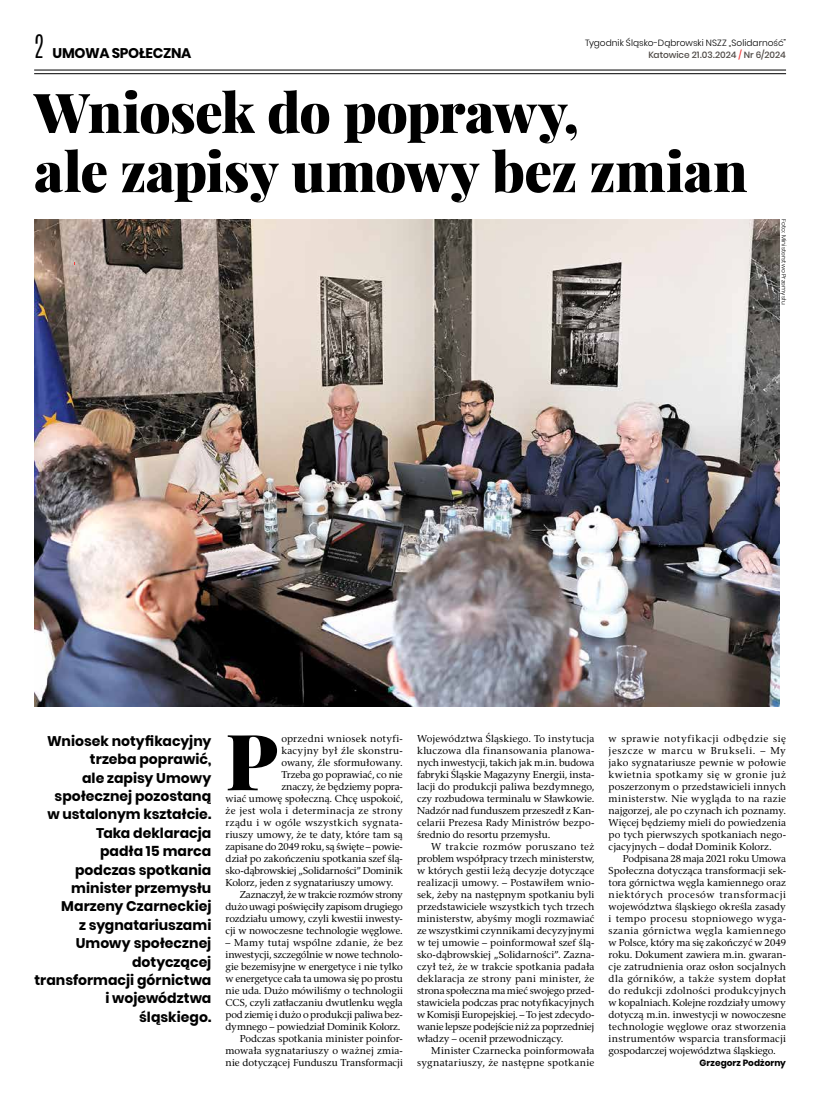
<style>
.page{position:relative;width:820px;height:1106px;background:#fff}
.page>*{position:absolute;margin:0;border:0;box-sizing:border-box;transform-origin:0 0}
.t1{font:900 77.7px "Playfair Display";color:#000}
.t2{font:900 55px/59px "Playfair Display";letter-spacing:-.015em;color:#000}
.t3{font:700 14px/18.4px "Poppins";color:#000;text-align:right}
.t4{font:10px/12px "Rashel EFN";letter-spacing:-.005em;color:#000;text-align:justify}
.t5{font:10px/12px "Rashel EFN";letter-spacing:.02em;color:#000;text-align:right}
.t6{font:10px "Rashel EFN";letter-spacing:.025em;color:#000}
.t7{font:10px "Rashel EFN";letter-spacing:.015em;color:#000}
.t8{font:10px "Rashel EFN";letter-spacing:.03em;color:#000}
.t9{font:300 9px "Poppins";color:#000}
.t10{font:500 9px "Poppins";color:#4f4a46}
.t11{font:700 9px "Poppins";letter-spacing:.005em;color:#000}
.t12{font:300 6px "Poppins";letter-spacing:.015em;color:#000}
.s1{font-family:"Antonio";font-weight:300;font-size:27px}
.s2{color:#f13c3c}
</style>
<div class="page">
<hr style="left:34px;top:70px;width:751px;height:1px;background:#000">
<hr style="left:34px;top:73px;width:751px;height:1px;background:#000">
<img style="left:34px;top:219px;width:744px;height:487px">
<h3 class="t3" style="left:34px;top:44px;width:88px"><span class="s1">2</span> umowa spo</h3>
<p class="t9" style="left:585px;top:38px;width:202px">Tygodnik Śląsko-Dąbrowski NSZZ „Solidarność”</p>
<h3 class="t3" style="left:139px;top:44px;width:54px">łeczna</h3>
<p class="t10" style="left:648px;top:50px;width:139px">Katowice 21.03.2024 <span class="s2">/</span> Nr 6/2024</p>
<h2 class="t2" style="left:34px;top:82px;width:714px">Wniosek do poprawy,<br>ale zapisy umowy bez zmian</h2>
<p class="t12" style="left:787px;top:219px;width:86px;rotate:90deg">Foto: Ministerstwo Przemysłu</p>
<p class="t3" style="left:34px;top:731px;width:179px">Wniosek notyfikacyjny trzeba poprawić,<br>ale zapisy Umowy społecznej pozostaną<br>w ustalonym kształcie.<br>Taka deklaracja<br>padła 15 marca<br>podczas spotkania minister przemysłu<br>Marzeny Czarneckiej<br>z sygnatariuszami<br>Umowy społecznej dotyczącej transformacji górnictwa i województwa śląskiego.</p>
<h1 class="t1" style="left:225px;top:711px;width:54px">P</h1>
<p class="t6" style="left:281px;top:732px;width:123px">oprzedni wniosek notyfi-</p>
<p class="t5" style="left:281px;top:744px;width:123px">kacyjny był źle skonstru-</p>
<p class="t4" style="left:281px;top:756px;width:123px">owany, źle sformułowany.</p>
<p class="t4" style="left:281px;top:768px;width:123px">Trzeba go poprawiać, co nie</p>
<p class="t4" style="left:281px;top:780px;width:123px">znaczy, że będziemy popra-</p>
<p class="t4" style="left:225px;top:792px;width:179px">wiać umowę społeczną. Chcę uspokoić,</p>
<p class="t6" style="left:225px;top:804px;width:179px">że jest wola i determinacja ze strony</p>
<p class="t8" style="left:225px;top:816px;width:179px">rządu i w ogóle wszystkich sygnata-</p>
<p class="t7" style="left:225px;top:828px;width:179px">riuszy umowy, że te daty, które tam są</p>
<p class="t4" style="left:225px;top:840px;width:179px">zapisane do 2049 roku, są święte – powie-</p>
<p class="t4" style="left:225px;top:852px;width:179px">dział po zakończeniu spotkania szef ślą-</p>
<p class="t4" style="left:225px;top:864px;width:179px">sko-dąbrowskiej „Solidarności” Dominik</p>
<p class="t4" style="left:225px;top:876px;width:169px">Kolorz, jeden z sygnatariuszy umowy.</p>
<p class="t4" style="left:240px;top:888px;width:165px">Zaznaczył, że w trakcie rozmów strony</p>
<p class="t4" style="left:225px;top:900px;width:179px">dużo uwagi poświęciły zapisom drugiego</p>
<p class="t4" style="left:225px;top:912px;width:179px">rozdziału umowy, czyli kwestii inwesty-</p>
<p class="t4" style="left:225px;top:924px;width:179px">cji w nowoczesne technologie węglowe.</p>
<p class="t4" style="left:225px;top:936px;width:179px;text-align:right">– Mamy tutaj wspólne zdanie, że bez inwestycji, szczególnie w nowe technolo&shy;gie bezemisyjne w energetyce i nie tylko w energetyce cała ta umowa się po prostu nie uda. Dużo mówiliśmy o technologii CCS, czyli zatłaczaniu dwutlenku węgla pod ziemię i dużo o produkcji paliwa bez&shy;dymnego – powiedział Dominik Kolorz.<br>Podczas spotkania minister poinfor&shy;mowała sygnatariuszy o ważnej zmia&shy;nie dotyczącej Funduszu Transformacji</p>
<p class="t4" style="left:417px;top:732px;width:179px">Województwa Śląskiego. To instytucja kluczowa dla finansowania planowa&shy;nych inwestycji, takich jak m.in. budowa fabryki Śląskie Magazyny Energii, insta&shy;lacji do produkcji paliwa bezdymnego, czy rozbudowa terminalu w Sławkowie.<br>Nadzór nad funduszem przeszedł z Kan&shy;celarii Prezesa Rady Ministrów bezpo&shy;średnio do resortu przemysłu.</p>
<p class="t4" style="left:417px;top:840px;width:179px;text-indent:14px">W trakcie rozmów poruszano też problem współpracy trzech ministerstw, w których gestii leżą decyzje dotyczące realizacji umowy. – Postawiłem wnio&shy;sek, żeby na następnym spotkaniu byli przedstawiciele wszystkich tych trzech ministerstw, abyśmy mogli rozmawiać ze wszystkimi czynnikami decyzyjnymi w tej umowie – poinformował szef ślą&shy;sko-dąbrowskiej „Solidarności”. Zazna&shy;czył też, że w trakcie spotkania padała deklaracja ze strony pani minister, że strona społeczna ma mieć swojego przed&shy;stawiciela podczas prac notyfikacyjnych w Komisji Europejskiej. – To jest zdecydo&shy;wanie lepsze podejście niż za poprzedniej władzy – ocenił przewodniczący.</p>
<p class="t5" style="left:417px;top:1044px;width:179px">Minister Czarnecka poinformowała sygnatariuszy, że następne spotkanie</p>
<p class="t4" style="left:608px;top:732px;width:179px">w sprawie notyfikacji odbędzie się jeszcze w marcu w Brukseli. – My jako sygnatariusze pewnie w połowie kwietnia spotkamy się w gronie już poszerzonym o przedstawicieli innych ministerstw. Nie wygląda to na razie najgorzej, ale po czynach ich poznamy.<br>Więcej będziemy mieli do powiedzenia po tych pierwszych spotkaniach nego&shy;cjacyjnych – dodał Dominik Kolorz.</p>
<p class="t4" style="left:608px;top:852px;width:179px;text-indent:14px">Podpisana 28 maja 2021 roku Umowa Społeczna dotycząca transformacji sek&shy;tora górnictwa węgla kamiennego oraz niektórych procesów transformacji województwa śląskiego określa zasady i tempo procesu stopniowego wyga&shy;szania górnictwa węgla kamiennego w Polsce, który ma się zakończyć w 2049 roku. Dokument zawiera m.in. gwaran&shy;cje zatrudnienia oraz osłon socjalnych dla górników, a także system dopłat do redukcji zdolności produkcyjnych w kopalniach. Kolejne rozdziały umowy dotyczą m.in. inwestycji w nowoczesne technologie węglowe oraz stworzenia instrumentów wsparcia transformacji gospodarczej województwa śląskiego.</p>
<p class="t11" style="left:699px;top:1058px;width:88px">Grzegorz Podżorny</p>
</div>
